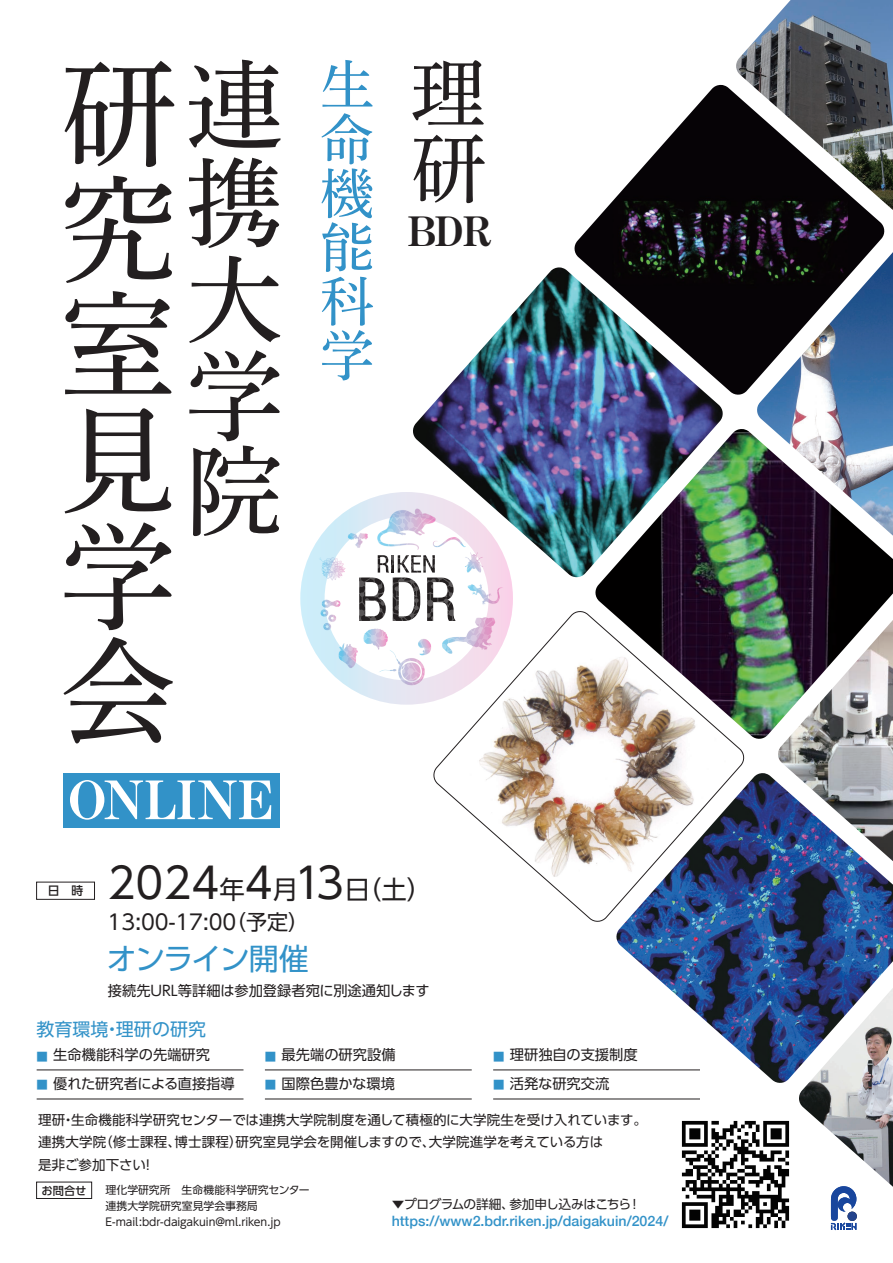
<style>
.page{position:relative;width:893px;height:1263px;background:#fff}
.page>*{position:absolute;margin:0;border:0;box-sizing:border-box;transform-origin:0 0}
.t1{font:115.5px/115.5px "Shuei Min Pro M";color:#231f20;text-align:justify}
.t2{font:97.5px/95.6px "Shuei Min Pro M";color:#231f20}
.t3{font:75px/75px "Shuei Min Pro M";color:#231f20}
.t4{font:54px/54px "Shuei Min Pro M";color:#3292c8;text-align:justify}
.t5{font:52.95px "Midashi Min Pr 6 N MA31";color:#fff;scale:1.04 1}
.t6{font:42.38px "UD Shin Go Pro";color:#231f20}
.t7{font:40.5px "Midashi Min Pr 6 N MA31";color:#231f20;scale:1.04 1}
.t8{font:30px "UD Shin Go Pro";letter-spacing:-.055em;color:#3292c8}
.t9{font:21px "UD Shin Go Pro";color:#231f20}
.t10{font:18px "UD Shin Go Pro";color:#3292c8}
.t11{font:14.25px "UD Shin Go Pro";color:#231f20}
.t12{font:500 14.25px "Helvetica Neue";color:#3292c8}
.t13{font:13.5px/22.5px "UD Shin Go Pro";letter-spacing:.01em;color:#231f20}
.t14{font:12.75px "UD Shin Go Pro";letter-spacing:-.04em;color:#231f20}
.t15{font:500 11.85px "UD Shin Go Pro";color:#231f20}
.t16{font:500 11.25px "UD Shin Go Pro";color:#231f20}
.t17{font:10.88px/15.8px "UD Shin Go Pro";letter-spacing:-.005em;color:#231f20}
.s1{font-size:25.35px}
.s2{font-size:11.4px;color:#3292c8}
</style>
<div class="page">
<hr style="left:37px;top:1070px;width:206px;height:1px;background:#231f20">
<hr style="left:37px;top:1099px;width:206px;height:1px;background:#231f20">
<hr style="left:265px;top:1070px;width:207px;height:1px;background:#231f20">
<hr style="left:265px;top:1099px;width:207px;height:1px;background:#231f20">
<hr style="left:493px;top:1070px;width:207px;height:1px;background:#231f20">
<hr style="left:493px;top:1099px;width:207px;height:1px;background:#231f20">
<svg style="left:831px;top:1187px;width:25px;height:43px"></svg>
<img style="left:736px;top:0;width:157px;height:210px">
<img style="left:757px;top:252px;width:136px;height:176px">
<img style="left:778px;top:740px;width:115px;height:33px">
<img style="left:574px;top:85px;width:312px;height:311px">
<img style="left:413px;top:267px;width:311px;height:311px">
<img style="left:594px;top:429px;width:299px;height:311px">
<img style="left:433px;top:610px;width:312px;height:312px">
<img style="left:615px;top:773px;width:278px;height:310px">
<img style="left:798px;top:988px;width:95px;height:199px">
<svg style="left:413px;top:490px;width:101px;height:217px"></svg>
<svg style="left:300px;top:492px;width:213px;height:213px"></svg>
<div style="left:63px;top:773px;width:216px;height:54px;background:#3292c8"></div>
<img style="left:681px;top:1108px;width:120px;height:121px">
<h2 class="t2" style="left:186px;top:52px;width:96px;line-height:97.5px">連携</h2>
<h3 class="t3" style="left:411px;top:53px;width:75px">理研</h3>
<h2 class="t2" style="left:186px;top:248px;width:96px;text-align:justify">大学院</h2>
<h1 class="t1" style="left:60px;top:52px;width:115px">研究室見学会</h1>
<h3 class="t4" style="left:320px;top:56px;width:54px">生命機能科学</h3>
<h3 class="t7" style="left:408px;top:200px;width:83px">BDR</h3>
<h3 class="t5" style="left:68px;top:758px;width:198px">ONLINE</h3>
<p class="t15" style="left:48px;top:881px;width:37px">日　時</p>
<h3 class="t6" style="left:108px;top:848px;width:326px">2024<span class="s1">年</span>4<span class="s1">月</span>13<span class="s1">日（土）</span></h3>
<h3 class="t9" style="left:108px;top:905px;width:203px">13:00-17:00（予定）</h3>
<h3 class="t8" style="left:107px;top:934px;width:203px">オンライン開催</h3>
<p class="t11" style="left:108px;top:979px;width:323px">接続先URL等詳細は参加登録者宛に別途通知します</p>
<h3 class="t10" style="left:37px;top:1014px;width:171px">教育環境・理研の研究</h3>
<p class="t11" style="left:37px;top:1043px;width:175px"><span class="s2">■</span> 生命機能科学の先端研究</p>
<p class="t11" style="left:37px;top:1072px;width:200px"><span class="s2">■</span> 優れた研究者による直接指導</p>
<p class="t11" style="left:265px;top:1043px;width:132px"><span class="s2">■</span> 最先端の研究設備</p>
<p class="t11" style="left:265px;top:1072px;width:132px"><span class="s2">■</span> 国際色豊かな環境</p>
<p class="t11" style="left:493px;top:1043px;width:146px"><span class="s2">■</span> 理研独自の支援制度</p>
<p class="t11" style="left:493px;top:1072px;width:118px"><span class="s2">■</span> 活発な研究交流</p>
<p class="t13" style="left:38px;top:1108px;width:610px">理研・生命機能科学研究センターでは連携大学院制度を通して積極的に大学院生を受け入れています。連携大学院（修士課程、博士課程）研究室見学会を開催しますので、大学院進学を考えている方は<br>是非ご参加下さい！</p>
<p class="t16" style="left:42px;top:1181px;width:46px">お問合せ</p>
<p class="t17" style="left:106px;top:1182px;width:205px">理化学研究所　生命機能科学研究センター連携大学院研究室見学会事務局<br>E-mail:bdr-daigakuin@ml.riken.jp</p>
<p class="t14" style="left:392px;top:1194px;width:251px">▼プログラムの詳細、参加申し込みはこちら！</p>
<p class="t12" style="left:392px;top:1209px;width:278px">https://www2.bdr.riken.jp/daigakuin/2024/</p>
</div>
